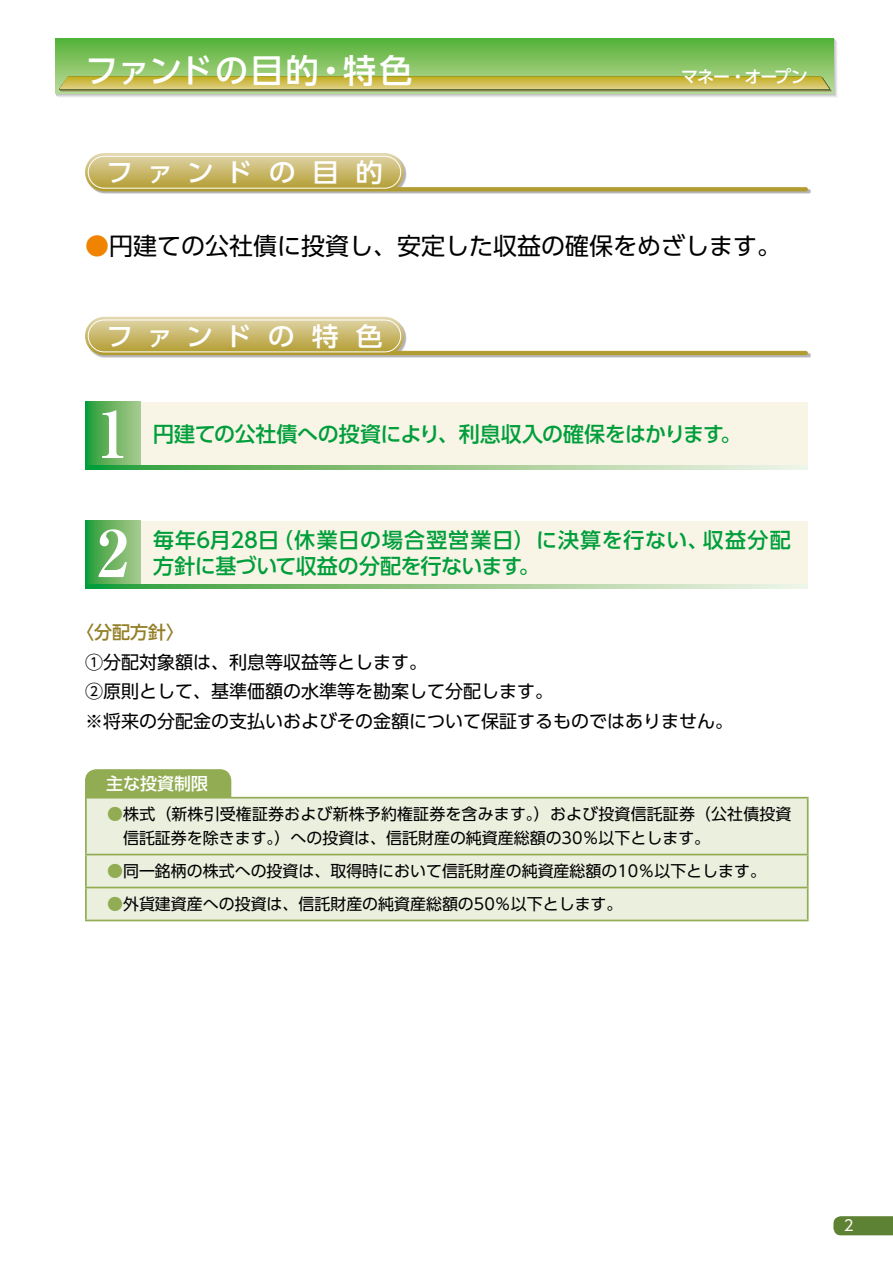
<style>
.page{position:relative;width:893px;height:1263px;background:#fff}
.page>*{position:absolute;margin:0;border:0;box-sizing:border-box;transform-origin:0 0}
.t1{font:700 63.75px "Ryumin Pr 6";color:#fff}
.t2{font:500 33px "UD Shin Go Pro";letter-spacing:.065em;color:#fff}
.t3{font:500 25.65px "UD Shin Go Pro";letter-spacing:.55em;color:#fff;scale:1.05 1}
.t4{font:24px "UD Shin Go Pro";color:#000}
.t5{font:500 21px "UD Shin Go Pro";letter-spacing:.045em;color:#009e3b}
.t6{font:500 21px "UD Shin Go Pro";letter-spacing:-.02em;color:#009e3b}
.t7{font:500 21px "UD Shin Go Pro";letter-spacing:-.03em;color:#009e3b}
.t8{font:18px/29.7px "UD Shin Go Pro";color:#000}
.t9{font:500 18px "UD Shin Go Pro";color:#947f28}
.t10{font:500 16.95px "UD Shin Go Pro";letter-spacing:-.01em;color:#fff}
.t11{font:15.9px/23.9px "UD Shin Go Pro";color:#000}
.t12{font:14.85px "UD Shin Go Pro";color:#fff}
.s1{color:#f08300}
.s2{color:#91ac52}
</style>
<div class="page">
<svg style="left:833px;top:1216px;width:60px;height:19px"></svg>
<div style="left:86px;top:154px;width:725px;height:40px;background:#000;opacity:.3"></div>
<svg style="left:85px;top:153px;width:723px;height:38px"></svg>
<div style="left:88px;top:156px;width:313px;height:32px;border:1px solid #fff;border-radius:16px"></div>
<div style="left:86px;top:318px;width:725px;height:40px;background:#000;opacity:.3"></div>
<svg style="left:85px;top:317px;width:723px;height:38px"></svg>
<div style="left:88px;top:320px;width:313px;height:32px;border:1px solid #fff;border-radius:16px"></div>
<div style="left:85px;top:402px;width:723px;height:64px;background:#f8f5e6"></div>
<svg style="left:85px;top:402px;width:55px;height:64px;background:#64b362"></svg>
<svg style="left:85px;top:466px;width:723px;height:4px;background:#93c78c"></svg>
<div style="left:85px;top:521px;width:723px;height:64px;background:#f8f5e6"></div>
<svg style="left:85px;top:521px;width:55px;height:64px;background:#64b361"></svg>
<svg style="left:85px;top:585px;width:723px;height:4px;background:#93c78c"></svg>
<div style="left:86px;top:770px;width:144px;height:41px;background:#91ac52;border-radius:11px"></div>
<div style="left:85px;top:769px;width:146px;height:43px;border:2px solid #91ac52;border-radius:11px"></div>
<div style="left:87px;top:798px;width:720px;height:122px;background:#ebefde"></div>
<hr style="left:85px;top:797px;width:724px;height:1px;background:#91ac52">
<hr style="left:85px;top:798px;width:2px;height:56px;background:#91ac52">
<hr style="left:807px;top:798px;width:2px;height:56px;background:#91ac52">
<hr style="left:85px;top:854px;width:724px;height:1px;background:#91ac52">
<hr style="left:85px;top:855px;width:2px;height:32px;background:#91ac52">
<hr style="left:807px;top:855px;width:2px;height:32px;background:#91ac52">
<hr style="left:85px;top:887px;width:724px;height:1px;background:#91ac52">
<hr style="left:85px;top:888px;width:2px;height:32px;background:#91ac52">
<hr style="left:807px;top:888px;width:2px;height:32px;background:#91ac52">
<hr style="left:85px;top:920px;width:724px;height:1px;background:#91ac52">
<svg style="left:55px;top:38px;width:782px;height:59px;background:#92be5f"></svg>
<h2 class="t2" style="left:85px;top:43px;width:329px">ファンドの目的・特色</h2>
<h3 class="t3" style="left:106px;top:151px;width:265px">ファンドの目的</h3>
<p class="t10" style="left:681px;top:63px;width:128px">マネー・オープン</p>
<h3 class="t4" style="left:85px;top:226px;width:697px"><span class="s1">●</span>円建ての公社債に投資し、安定した収益の確保をめざします。</h3>
<h3 class="t3" style="left:106px;top:315px;width:265px">ファンドの特色</h3>
<h1 class="t1" style="left:97px;top:383px;width:33px">1</h1>
<h3 class="t6" style="left:153px;top:417px;width:590px">円建ての公社債への投資により、利息収入の確保をはかります。</h3>
<h1 class="t1" style="left:97px;top:503px;width:33px">2</h1>
<h3 class="t5" style="left:153px;top:523px;width:639px">毎年6月28日（休業日の場合翌営業日）に決算を行ない、収益分配</h3>
<h3 class="t7" style="left:153px;top:548px;width:388px">方針に基づいて収益の分配を行ないます。</h3>
<p class="t9" style="left:76px;top:617px;width:109px">〈分配方針〉</p>
<p class="t8" style="left:85px;top:646px;width:649px">①分配対象額は、利息等収益等とします。<br>②原則として、基準価額の水準等を勘案して分配します。<br>※将来の分配金の支払いおよびその金額について保証するものではありません。</p>
<p class="t10" style="left:106px;top:770px;width:104px">主な投資制限</p>
<p class="t11" style="left:123px;top:802px;width:670px;text-indent:-16px"><span class="s2">●</span>株式（新株引受権証券および新株予約権証券を含みます。）および投資信託証券（公社債投資信託証券を除きます。）への投資は、信託財産の純資産総額の30％以下とします。</p>
<p class="t11" style="left:107px;top:859px;width:660px"><span class="s2">●</span>同一銘柄の株式への投資は、取得時において信託財産の純資産総額の10％以下とします。</p>
<p class="t11" style="left:107px;top:892px;width:517px"><span class="s2">●</span>外貨建資産への投資は、信託財産の純資産総額の50％以下とします。</p>
<p class="t12" style="left:844px;top:1214px;width:11px">2</p>
</div>
